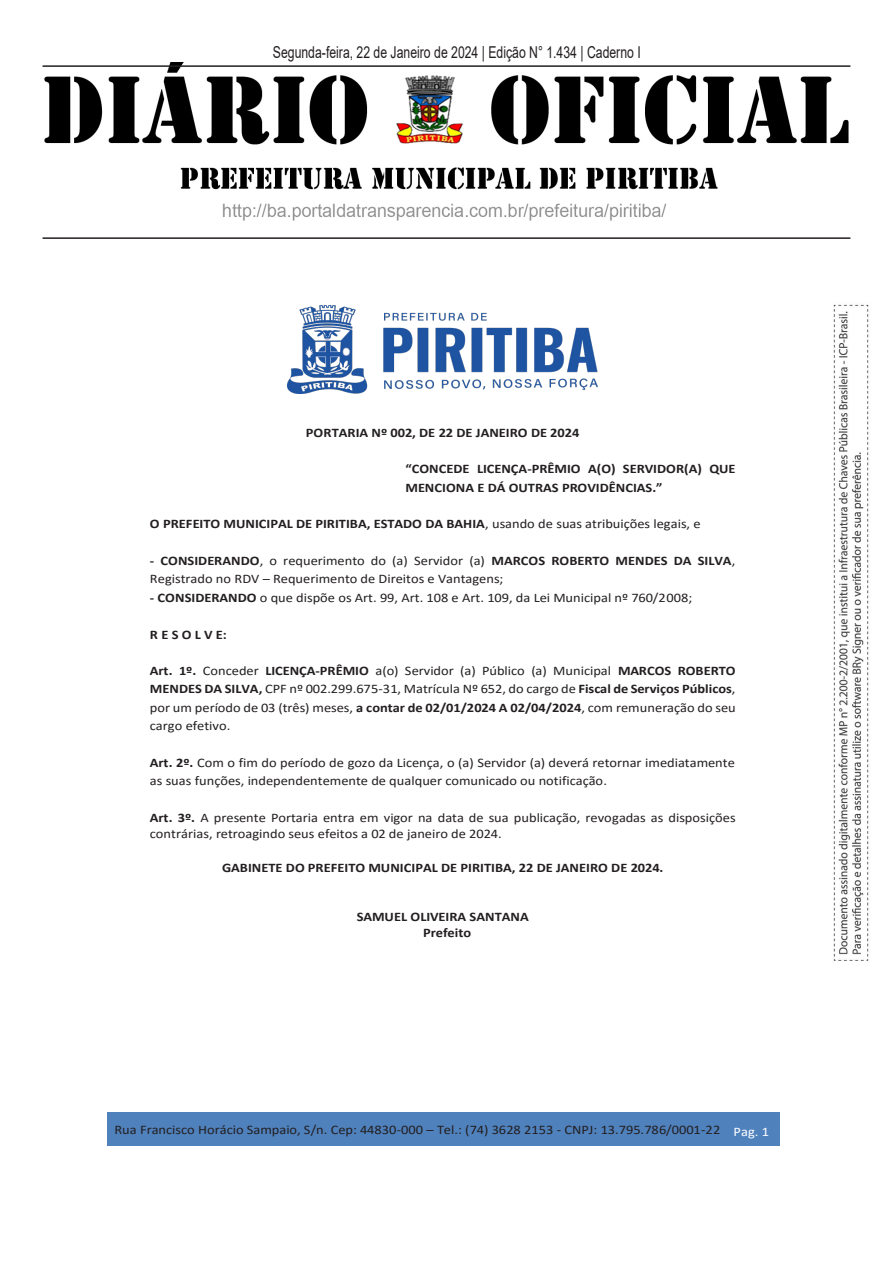
<style>
.page{position:relative;width:893px;height:1263px;background:#fff}
.page>*{position:absolute;margin:0;border:0;box-sizing:border-box;transform-origin:0 0}
.t1{font:16.35px "Arial";color:#231f20;scale:.75 1}
.t2{font:13.05px/18.3px "Calibri";color:#231f20;scale:1.1 1}
.t3{font:700 13.05px/18.3px "Calibri";color:#231f20;scale:1.1 1}
.s1{font-weight:400}
.s2{font-weight:700}
.s3{color:#fff}
</style>
<div class="page">
<img style="left:44px;top:63px;width:805px;height:158px">
<hr style="left:43px;top:237px;width:807px;height:2px;background:#231f20">
<hr style="left:43px;top:65px;width:807px;height:2px;background:#231f20">
<img style="left:833px;top:304px;width:36px;height:656px">
<div style="left:107px;top:1112px;width:673px;height:34px;background:#4f81bd"></div>
<img style="left:288px;top:305px;width:309px;height:89px">
<p class="t1" style="left:273px;top:41px;width:492px">Segunda-feira, 22 de Janeiro de 2024 | Edição N° 1.434 | Caderno I</p>
<p class="t3" style="left:306px;top:423px;width:250px">PORTARIA Nº 002, DE 22 DE JANEIRO DE 2024</p>
<p class="t3" style="left:405px;top:459px;width:302px">“CONCEDE LICENÇA-PRÊMIO A(O) SERVIDOR(A) QUE<br>MENCIONA E DÁ OUTRAS PROVIDÊNCIAS.”</p>
<p class="t3" style="left:150px;top:514px;width:502px">O PREFEITO MUNICIPAL DE PIRITIBA, ESTADO DA BAHIA<span class="s1">, usando de suas atribuições legais, e</span></p>
<p class="t2" style="left:150px;top:551px;width:534px"><span class="s2">- CONSIDERANDO</span>, o requerimento do (a) Servidor (a) <span class="s2">MARCOS ROBERTO MENDES DA SILVA</span>,<br>Registrado no RDV – Requerimento de Direitos e Vantagens;</p>
<p class="t2" style="left:150px;top:588px;width:494px"><span class="s2">- CONSIDERANDO</span> o que dispõe os Art. 99, Art. 108 e Art. 109, da Lei Municipal nº 760/2008;</p>
<p class="t3" style="left:150px;top:624px;width:71px">R E S O L V E:</p>
<p class="t2" style="left:150px;top:661px;width:534px;text-align:justify"><span class="s2">Art. 1º.</span> Conceder <span class="s2">LICENÇA-PRÊMIO</span> a(o) Servidor (a) Público (a) Municipal <span class="s2">MARCOS ROBERTO MENDES DA SILVA,</span> CPF nº 002.299.675-31, Matrícula Nº 652, do cargo de <span class="s2">Fiscal de Serviços Públicos</span>, por um período de 03 (três) meses, <span class="s2">a contar de 02/01/2024 A 02/04/2024</span>, com remuneração do seu cargo efetivo.</p>
<p class="t2" style="left:150px;top:753px;width:533px"><span class="s2">Art. 2º.</span> Com o fim do período de gozo da Licença, o (a) Servidor (a) deverá retornar imediatamente as suas funções, independentemente de qualquer comunicado ou notificação.</p>
<p class="t2" style="left:150px;top:809px;width:534px;line-height:15.9px"><span class="s2">Art. 3º.</span> A presente Portaria entra em vigor na data de sua publicação, revogadas as disposições contrárias, retroagindo seus efeitos a 02 de janeiro de 2024.</p>
<p class="t3" style="left:222px;top:858px;width:403px">GABINETE DO PREFEITO MUNICIPAL DE PIRITIBA, 22 DE JANEIRO DE 2024.</p>
<p class="t3" style="left:423px;top:908px;width:98px;line-height:16px;text-indent:-66px">SAMUEL OLIVEIRA SANTANA<br>Prefeito</p>
<p class="t2" style="left:114px;top:1120px;width:597px">Rua Francisco Horácio Sampaio, S/n. Cep: 44830-000 – Tel.: (74) 3628 2153 - CNPJ: 13.795.786/0001-22 <span class="s3">Pag. 1</span></p>
</div>
